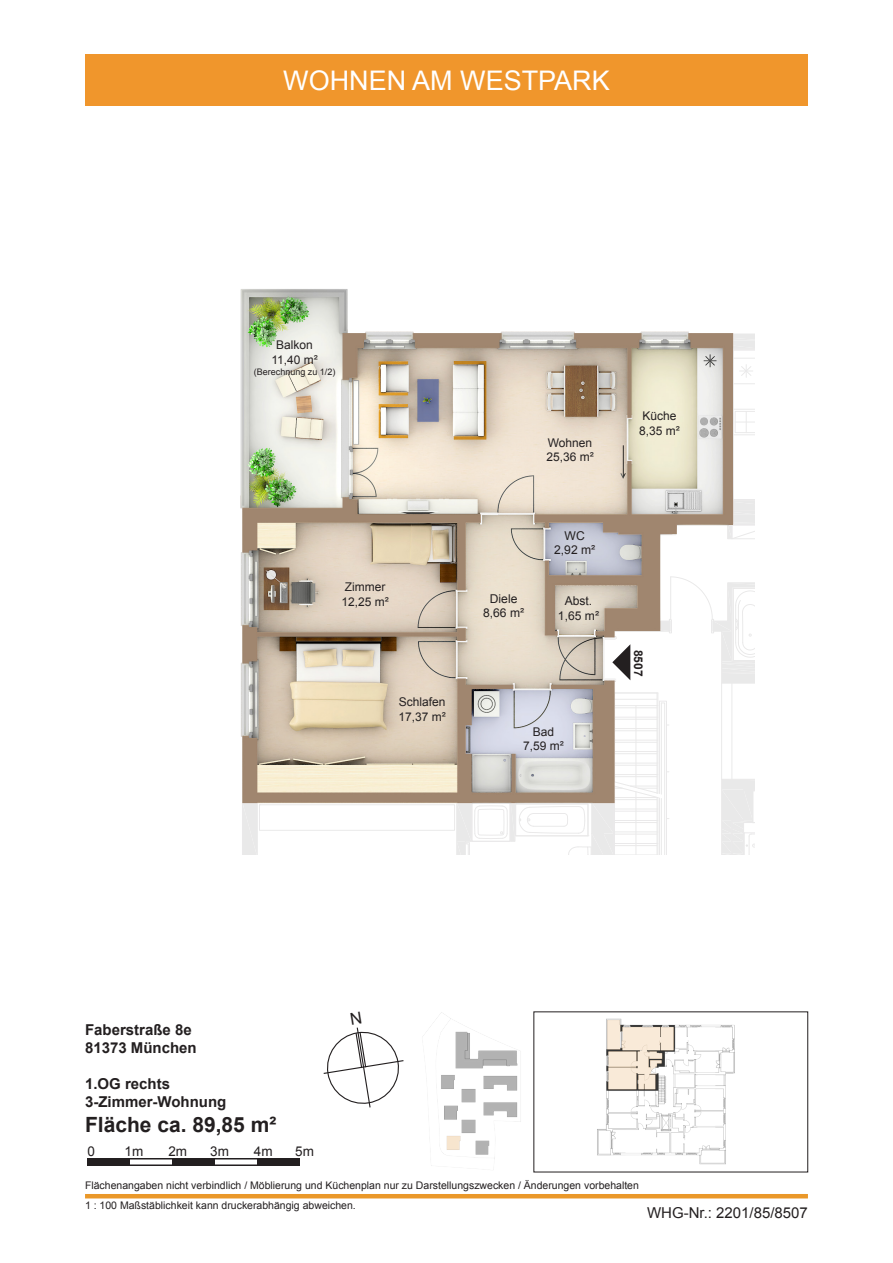
<style>
.page{position:relative;width:893px;height:1263px;background:#fff}
.page>*{position:absolute;margin:0;border:0;box-sizing:border-box;transform-origin:0 0}
.t1{font:27px "Arial";color:#fff}
.t2{font:700 21px "Arial";color:#231f20}
.t3{font:700 15px "Arial";color:#231f20}
.t4{font:15px "Arial";color:#231f20}
.t5{font:13.5px "Arial";color:#231f20}
.t6{font:12.15px "Arial";color:#231f20}
.t7{font:12px "Arial";color:#231f20}
.t8{font:700 12px "Arial";color:#231f20}
.t9{font:10.5px "Arial";color:#231f20}
.t10{font:9px "Arial";color:#231f20}
</style>
<div class="page">
<div style="left:87px;top:1158px;width:43px;height:8px;background:#231f20"></div>
<hr style="left:87px;top:1158px;width:213px;height:1px;background:#231f20">
<hr style="left:87px;top:1164px;width:213px;height:2px;background:#231f20">
<div style="left:172px;top:1158px;width:43px;height:8px;background:#231f20"></div>
<div style="left:257px;top:1158px;width:43px;height:8px;background:#231f20"></div>
<hr style="left:85px;top:1194px;width:723px;height:4px;background:#ea9829">
<div style="left:85px;top:55px;width:723px;height:51px;background:#f0962c"></div>
<img style="left:534px;top:1012px;width:274px;height:160px">
<img style="left:423px;top:1012px;width:98px;height:154px">
<svg style="left:240px;top:289px;width:515px;height:566px"></svg>
<svg style="left:323px;top:1027px;width:81px;height:81px"></svg>
<h1 class="t1" style="left:283px;top:63px;width:328px">WOHNEN AM WESTPARK</h1>
<p class="t7" style="left:276px;top:337px;width:38px">Balkon</p>
<p class="t7" style="left:271px;top:352px;width:48px">11,40 m²</p>
<p class="t10" style="left:254px;top:365px;width:83px">(Berechnung zu 1/2)</p>
<p class="t7" style="left:345px;top:579px;width:42px">Zimmer</p>
<p class="t7" style="left:341px;top:594px;width:49px">12,25 m²</p>
<p class="t7" style="left:399px;top:694px;width:48px">Schlafen</p>
<p class="t7" style="left:398px;top:708px;width:49px">17,37 m²</p>
<p class="t7" style="left:548px;top:435px;width:46px">Wohnen</p>
<p class="t7" style="left:546px;top:449px;width:49px">25,36 m²</p>
<p class="t6" style="left:490px;top:590px;width:29px">Diele</p>
<p class="t6" style="left:483px;top:605px;width:43px">8,66 m²</p>
<p class="t6" style="left:565px;top:528px;width:22px">WC</p>
<p class="t6" style="left:554px;top:542px;width:43px">2,92 m²</p>
<p class="t6" style="left:565px;top:593px;width:29px">Abst.</p>
<p class="t6" style="left:558px;top:607px;width:43px">1,65 m²</p>
<p class="t7" style="left:533px;top:724px;width:23px">Bad</p>
<p class="t7" style="left:523px;top:738px;width:42px">7,59 m²</p>
<p class="t7" style="left:643px;top:408px;width:36px">Küche</p>
<p class="t7" style="left:639px;top:423px;width:42px">8,35 m²</p>
<p class="t8" style="left:646px;top:649px;width:28px;rotate:90deg">8507</p>
<p class="t3" style="left:85px;top:1019px;width:108px">Faberstraße 8e</p>
<p class="t3" style="left:85px;top:1037px;width:113px">81373 München</p>
<p class="t3" style="left:85px;top:1073px;width:87px">1.OG rechts</p>
<p class="t3" style="left:85px;top:1091px;width:143px">3-Zimmer-Wohnung</p>
<p class="t2" style="left:85px;top:1110px;width:193px">Fläche ca. 89,85 m²</p>
<p class="t5" style="left:87px;top:1142px;width:9px">0</p>
<p class="t5" style="left:125px;top:1142px;width:20px">1m</p>
<p class="t5" style="left:168px;top:1142px;width:20px">2m</p>
<p class="t5" style="left:210px;top:1142px;width:20px">3m</p>
<p class="t5" style="left:254px;top:1142px;width:20px">4m</p>
<p class="t5" style="left:295px;top:1142px;width:20px">5m</p>
<p class="t9" style="left:85px;top:1179px;width:555px">Flächenangaben nicht verbindlich / Möblierung und Küchenplan nur zu Darstellungszwecken / Änderungen vorbehalten</p>
<p class="t9" style="left:85px;top:1198px;width:272px">1 : 100 Maßstäblichkeit kann druckerabhängig abweichen.</p>
<p class="t4" style="left:647px;top:1203px;width:162px">WHG-Nr.: 2201/85/8507</p>
</div>
